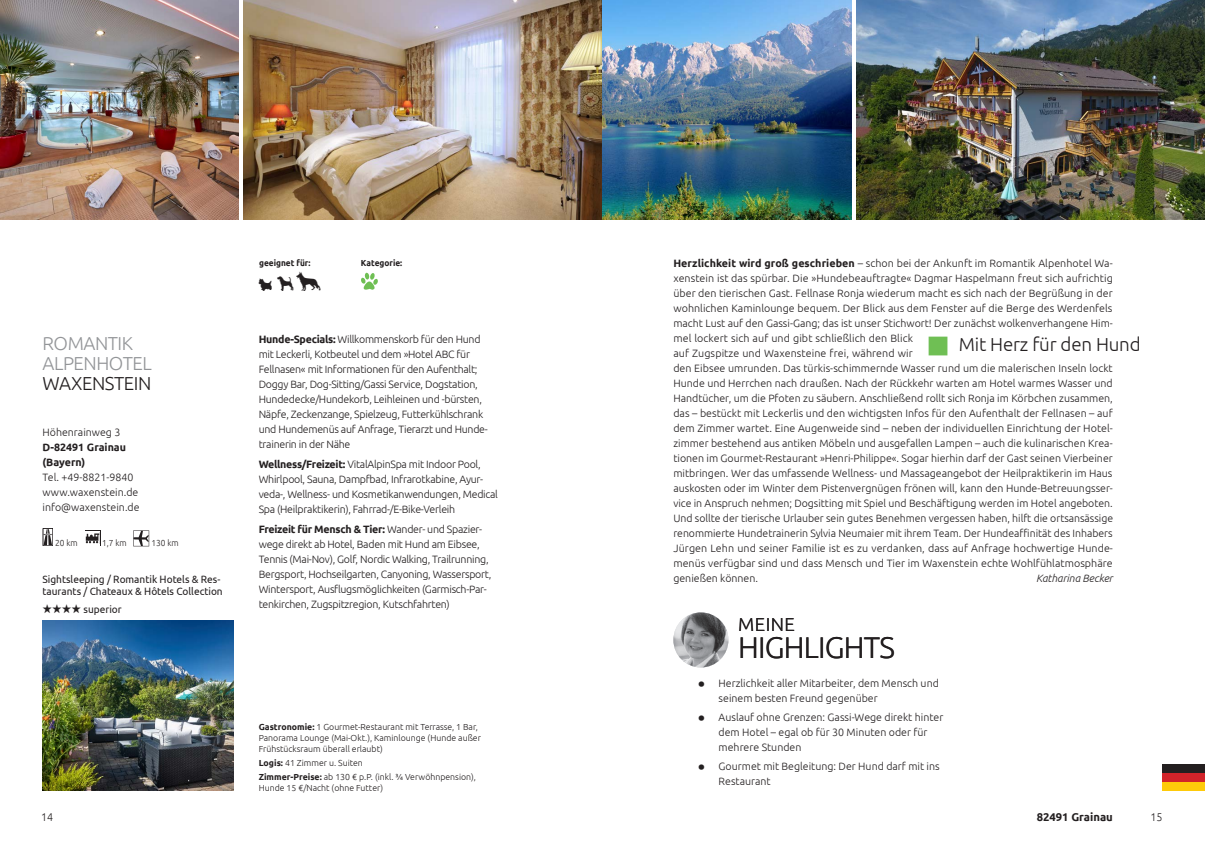
<style>
.page{position:relative;width:1205px;height:851px;background:#fff}
.page>*{position:absolute;margin:0;border:0;box-sizing:border-box;transform-origin:0 0}
.Grundtext{font:300 30px "Ubuntu";letter-spacing:-.025em;color:#231f20}
.Überschrift{font:28.75px "candogtfb";color:#231f20}
.t1{font:300 18.75px/20px "Ubuntu";letter-spacing:-.025em;color:#939598}
.Grundtext-2{font:300 18.75px "Ubuntu";letter-spacing:-.01em;color:#231f20}
.t2{font:700 11.25px "Ubuntu";color:#231f20}
.t3{font:300 11.25px "Ubuntu";color:#231f20;scale:.95 1}
.Grundtext-3{font:300 10.62px/15px "Ubuntu";color:#231f20}
.Grundtext-4{font:300 10.62px/15px "Ubuntu";letter-spacing:-.025em;color:#231f20}
.t4{font:10.62px/12.5px "Ubuntu";color:#231f20;scale:.95 1}
.t5{font:700 10.62px "Ubuntu";color:#231f20}
.Grundtext-5{font:italic 300 10.62px "Ubuntu";letter-spacing:-.005em;color:#231f20}
.Kurz-Info{font:300 8.75px/10.6px "Ubuntu";color:#231f20}
.Kurz-Info-2{font:700 8.75px "Ubuntu";color:#231f20;scale:.95 1}
.Kurz-Info-3{font:300 8.75px "Ubuntu";color:#231f20;scale:.95 1}
.s1{color:#231f20}
.s2{font-weight:700}
.s3{font-family:"European Pi One";font-weight:400;color:#6fbf54}
.s4{color:#6fbf54}
.s5{font-size:22.5px}
</style>
<div class="page">
<img style="left:673px;top:612px;width:55px;height:55px;border-radius:28px">
<img style="left:43px;top:620px;width:191px;height:170px">
<img style="left:244px;top:0;width:358px;height:220px">
<img style="left:857px;top:0;width:348px;height:220px">
<img style="left:602px;top:0;width:249px;height:220px">
<img style="left:0;top:0;width:238px;height:220px">
<div style="left:1162px;top:764px;width:43px;height:8px;background:#231f20"></div>
<div style="left:1162px;top:772px;width:43px;height:9px;background:#d1232a"></div>
<div style="left:1162px;top:781px;width:43px;height:9px;background:#feca0a"></div>
<img style="left:361px;top:272px;width:17px;height:18px">
<svg style="left:133px;top:530px;width:16px;height:16px"></svg>
<svg style="left:85px;top:530px;width:15px;height:14px"></svg>
<svg style="left:86px;top:533px;width:14px;height:10px"></svg>
<div style="left:43px;top:528px;width:10px;height:18px;border:1px solid #231f20"></div>
<svg style="left:43px;top:529px;width:9px;height:16px"></svg>
<p class="Kurz-Info-2" style="left:259px;top:257px;width:56px">geeignet für:</p>
<p class="Überschrift" style="left:259px;top:264px;width:65px">GHD</p>
<p class="Kurz-Info-2" style="left:361px;top:257px;width:45px">Kategorie:</p>
<p class="t1" style="left:43px;top:332px;width:111px">ROMANTIK<br>ALPENHOTEL<br><span class="s1">WAXENSTEIN</span></p>
<p class="Grundtext-4" style="left:259px;top:332px;width:231px"><span class="s2">Hunde-Specials:</span> Willkommenskorb für den Hund mit Leckerli, Kotbeutel und dem »Hotel ABC für Fellnasen« mit Informationen für den Aufenthalt; Doggy Bar, Dog-Sitting/Gassi Service, Dogstation, Hundedecke/Hundekorb, Leihleinen und -bürsten, Näpfe, Zeckenzange, Spielzeug, Futterkühlschrank und Hundemenüs auf Anfrage, Tierarzt und Hunde&shy;trainerin in der Nähe</p>
<p class="Grundtext-4" style="left:259px;top:456px;width:241px"><span class="s2">Wellness/Freizeit:</span> VitalAlpinSpa mit Indoor Pool, Whirlpool, Sauna, Dampfbad, Infrarotkabine, Ayur&shy;veda-, Wellness- und Kosmetikanwendungen, Medical Spa (Heilpraktikerin), Fahrrad-/E-Bike-Verleih</p>
<p class="Grundtext-4" style="left:259px;top:521px;width:234px"><span class="s2">Freizeit für Mensch &amp; Tier:</span> Wander- und Spazier&shy;wege direkt ab Hotel, Baden mit Hund am Eibsee, Tennis (Mai-Nov), Golf, Nordic Walking, Trailrunning, Bergsport, Hochseilgarten, Canyoning, Wassersport, Wintersport, Ausflugsmöglichkeiten (Garmisch-Par&shy;tenkirchen, Zugspitzregion, Kutschfahrten)</p>
<p class="Grundtext-3" style="left:43px;top:424px;width:79px">Höhenrainweg 3</p>
<p class="t5" style="left:43px;top:440px;width:85px">D-82491 Grainau</p>
<p class="t5" style="left:43px;top:455px;width:44px">(Bayern)</p>
<p class="Grundtext-3" style="left:43px;top:469px;width:92px">Tel. +49-8821-9840</p>
<p class="Grundtext-3" style="left:43px;top:484px;width:97px">www.waxenstein.de</p>
<p class="Grundtext-3" style="left:43px;top:499px;width:99px">info@waxenstein.de</p>
<p class="Kurz-Info-3" style="left:55px;top:537px;width:25px">20 km</p>
<p class="Kurz-Info-3" style="left:102px;top:537px;width:27px">1,7 km</p>
<p class="Kurz-Info-3" style="left:151px;top:537px;width:30px">130 km</p>
<p class="t4" style="left:43px;top:572px;width:191px">Sightsleeping / Romantik Hotels &amp; Res&shy;taurants / Chateaux &amp; Hôtels Collection</p>
<p class="t4" style="left:43px;top:602px;width:85px">★★★★ superior</p>
<p class="Kurz-Info" style="left:259px;top:721px;width:224px"><span class="s2">Gastronomie:</span> 1 Gourmet-Restaurant mit Terrasse, 1 Bar,<br>Panorama Lounge (Mai-Okt.), Kaminlounge (Hunde außer<br>Frühstücksraum überall erlaubt)</p>
<p class="Kurz-Info" style="left:259px;top:757px;width:106px"><span class="s2">Logis:</span> 41 Zimmer u. Suiten</p>
<p class="Kurz-Info" style="left:259px;top:771px;width:219px"><span class="s2">Zimmer-Preise:</span> ab 130 € p.P. (inkl. ¾ Verwöhnpension),<br>Hunde 15 €/Nacht (ohne Futter)</p>
<p class="Grundtext-3" style="left:673px;top:255px;width:441px"><span class="s2">Herzlichkeit wird groß geschrieben</span> – schon bei der Ankunft im Romantik Alpenhotel Wa&shy;xenstein ist das spürbar. Die »Hundebeauftragte« Dagmar Haspelmann freut sich aufrichtig über den tierischen Gast. Fellnase Ronja wiederum macht es sich nach der Begrüßung in der wohnlichen Kaminlounge bequem. Der Blick aus dem Fenster auf die Berge des Werdenfels macht Lust auf den Gassi-Gang; das ist unser Stichwort! Der zunächst wolkenverhangene Him&shy;mel lockert sich auf und gibt schließlich den Blick<br>auf Zugspitze und Waxensteine frei, während wir<br>den Eibsee umrunden. Das türkis-schimmernde Wasser rund um die malerischen Inseln lockt Hunde und Herrchen nach draußen. Nach der Rückkehr warten am Hotel warmes Wasser und Handtücher, um die Pfoten zu säubern. Anschließend rollt sich Ronja im Körbchen zusammen, das – bestückt mit Leckerlis und den wichtigsten Infos für den Aufenthalt der Fellnasen – auf dem Zimmer wartet. Eine Augenweide sind – neben der individuellen Einrichtung der Hotel&shy;zimmer bestehend aus antiken Möbeln und ausgefallen Lampen – auch die kulinarischen Krea&shy;tionen im Gourmet-Restaurant »Henri-Philippe«. Sogar hierhin darf der Gast seinen Vierbeiner mitbringen. Wer das umfassende Wellness- und Massageangebot der Heilpraktikerin im Haus auskosten oder im Winter dem Pistenvergnügen frönen will, kann den Hunde-Betreuungsser&shy;vice in Anspruch nehmen; Dogsitting mit Spiel und Beschäftigung werden im Hotel angeboten.<br>Und sollte der tierische Urlauber sein gutes Benehmen vergessen haben, hilft die ortsansässige renommierte Hundetrainerin Sylvia Neumaier mit ihrem Team. Der Hundeaffinität des Inhabers Jürgen Lehn und seiner Familie ist es zu verdanken, dass auf Anfrage hochwertige Hunde&shy;menüs verfügbar sind und dass Mensch und Tier im Waxenstein echte Wohlfühlatmosphäre genießen können.</p>
<p class="Grundtext-2" style="left:929px;top:333px;width:213px"><span class="s3">*</span><span class="s4">*</span> Mit Herz für den Hund</p>
<p class="Grundtext-5" style="left:1036px;top:572px;width:78px">Katharina Becker</p>
<p class="Grundtext-2" style="left:738px;top:612px;width:58px">MEINE</p>
<p class="Grundtext" style="left:738px;top:629px;width:158px">HIGHLIGHTS</p>
<p class="Grundtext-3" style="left:718px;top:675px;width:222px;text-indent:-21px"><span class="s5">•</span> Herzlichkeit aller Mitarbeiter, dem Mensch und seinem besten Freund gegenüber</p>
<p class="Grundtext-3" style="left:718px;top:709px;width:226px;text-indent:-21px"><span class="s5">•</span> Auslauf ohne Grenzen: Gassi-Wege direkt hinter dem Hotel – egal ob für 30 Minuten oder für mehrere Stunden</p>
<p class="Grundtext-3" style="left:718px;top:757px;width:222px;text-indent:-21px"><span class="s5">•</span> Gourmet mit Begleitung: Der Hund darf mit ins<br>Restaurant</p>
<p class="t2" style="left:1036px;top:809px;width:78px">82491 Grainau</p>
<p class="t3" style="left:41px;top:809px;width:14px">14</p>
<p class="t3" style="left:1150px;top:809px;width:14px">15</p>
</div>
